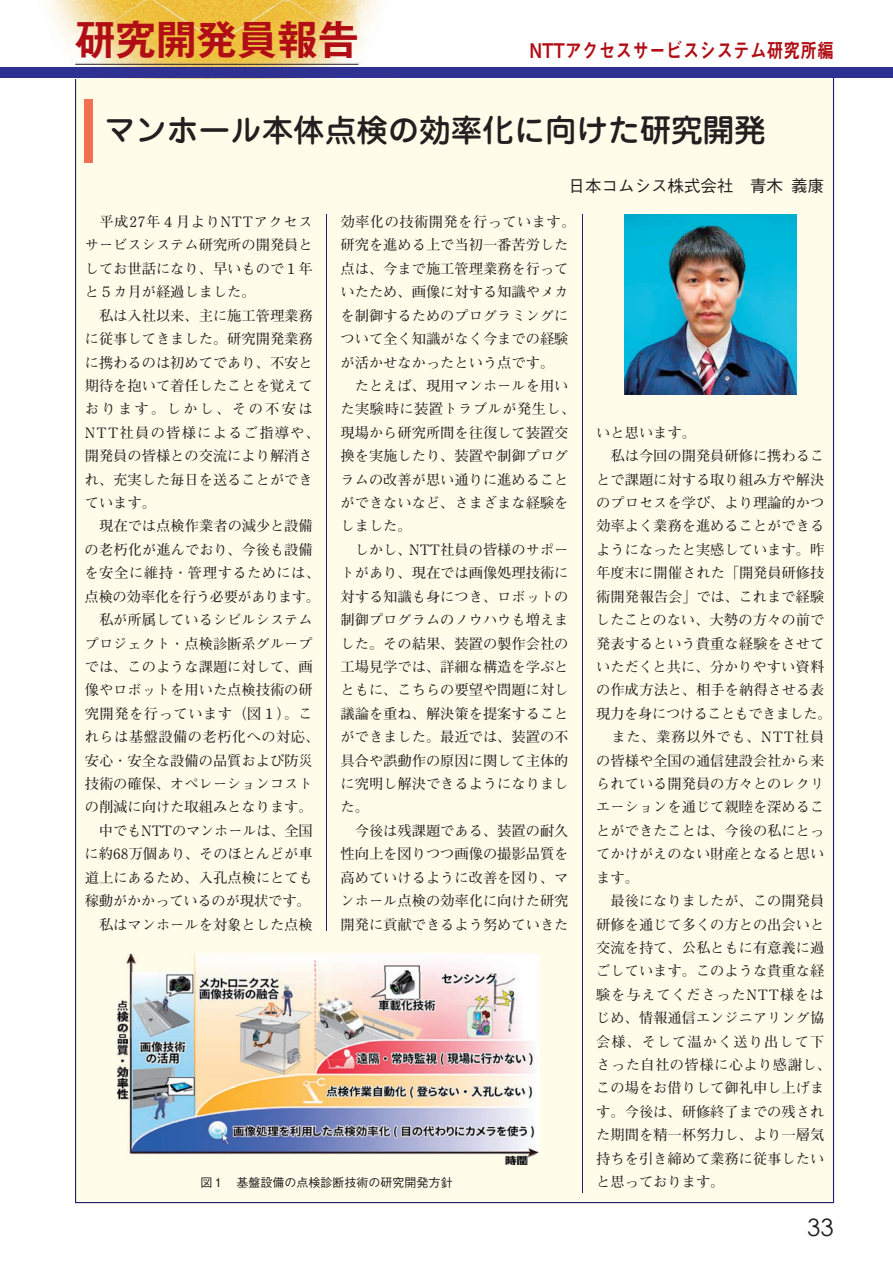
<style>
.page{position:relative;width:893px;height:1263px;background:#fff}
.page>*{position:absolute;margin:0;border:0;box-sizing:border-box;transform-origin:0 0}
.t1{font:700 40.5px "Gothic MB101 Pr 5 De";color:#b00d15}
.t2{font:500 31.5px "Jun 34 Pro";color:#231f20}
.t3{font:24px "Century Gothic";color:#231f20}
.t4{font:20.25px "Midashi Go Pr 5 MB31";color:#b00d15;scale:.83 1}
.t5{font:500 16.5px "Gothic BBB Pr 5";color:#231f20}
.t6{font:700 14.25px/23.4px "Futo Min A101 Pr 5";color:#231f20}
.t7{font:500 12px "Gothic BBB Pr 5";color:#231f20}
</style>
<div class="page">
<div style="left:75px;top:78px;width:759px;height:1125px;background:#fffde9"></div>
<hr style="left:582px;top:214px;width:1px;height:979px;background:#201c70">
<img style="left:38px;top:0;width:355px;height:68px">
<hr style="left:326px;top:215px;width:1px;height:716px;background:#201c70">
<div style="left:0;top:68px;width:893px;height:10px;background:#2e3092"></div>
<div style="left:85px;top:99px;width:8px;height:63px;background:#f36f51"></div>
<img style="left:114px;top:953px;width:426px;height:212px">
<img style="left:624px;top:214px;width:173px;height:180px">
<h1 class="t1" style="left:75px;top:6px;width:285px">研究開発員報告</h1>
<h3 class="t4" style="left:529px;top:34px;width:369px">NTTアクセスサービスシステム研究所編</h3>
<h2 class="t2" style="left:104px;top:106px;width:663px">マンホール本体点検の効率化に向けた研究開発</h2>
<p class="t5" style="left:568px;top:172px;width:257px">日本コムシス株式会社　青木 義康</p>
<p class="t6" style="left:84px;top:209px;width:237px">　平成27年４月よりNTTアクセスサービスシステム研究所の開発員としてお世話になり、早いもので１年と５カ月が経過しました。<br>　私は入社以来、主に施工管理業務に従事してきました。研究開発業務に携わるのは初めてであり、不安と期待を抱いて着任したことを覚えております。しかし、その不安は<br>NTT社員の皆様によるご指導や、開発員の皆様との交流により解消され、充実した毎日を送ることができています。<br>　現在では点検作業者の減少と設備の老朽化が進んでおり、今後も設備を安全に維持・管理するためには、点検の効率化を行う必要があります。　私が所属しているシビルシステムプロジェクト・点検診断系グループでは、このような課題に対して、画像やロボットを用いた点検技術の研究開発を行っています（図１）。これらは基盤設備の老朽化への対応、安心・安全な設備の品質および防災技術の確保、オペレーションコストの削減に向けた取組みとなります。　中でもNTTのマンホールは、全国に約68万個あり、そのほとんどが車道上にあるため、入孔点検にとても稼動がかかっているのが現状です。　私はマンホールを対象とした点検</p>
<p class="t6" style="left:340px;top:209px;width:237px">効率化の技術開発を行っています。研究を進める上で当初一番苦労した点は、今まで施工管理業務を行っていたため、画像に対する知識やメカを制御するためのプログラミングについて全く知識がなく今までの経験が活かせなかったという点です。<br>　たとえば、現用マンホールを用いた実験時に装置トラブルが発生し、現場から研究所間を往復して装置交換を実施したり、装置や制御プログラムの改善が思い通りに進めることができないなど、さまざまな経験をしました。<br>　しかし、NTT社員の皆様のサポートがあり、現在では画像処理技術に対する知識も身につき、ロボットの制御プログラムのノウハウも増えました。その結果、装置の製作会社の工場見学では、詳細な構造を学ぶとともに、こちらの要望や問題に対し議論を重ね、解決策を提案することができました。最近では、装置の不具合や誤動作の原因に関して主体的に究明し解決できるようになりました。<br>　今後は残課題である、装置の耐久性向上を図りつつ画像の撮影品質を高めていけるように改善を図り、マンホール点検の効率化に向けた研究開発に貢献できるよう努めていきた</p>
<p class="t6" style="left:596px;top:419px;width:237px">いと思います。<br>　私は今回の開発員研修に携わることで課題に対する取り組み方や解決のプロセスを学び、より理論的かつ効率よく業務を進めることができるようになったと実感しています。昨年度末に開催された「開発員研修技術開発報告会」では、これまで経験したことのない、大勢の方々の前で発表するという貴重な経験をさせていただくと共に、分かりやすい資料の作成方法と、相手を納得させる表現力を身につけることもできました。　また、業務以外でも、NTT社員の皆様や全国の通信建設会社から来られている開発員の方々とのレクリエーションを通じて親睦を深めることができたことは、今後の私にとってかけがえのない財産となると思います。<br>　最後になりましたが、この開発員研修を通じて多くの方との出会いと交流を持て、公私ともに有意義に過ごしています。このような貴重な経験を与えてくださったNTT様をはじめ、情報通信エンジニアリング協会様、そして温かく送り出して下さった自社の皆様に心より感謝し、この場をお借りして御礼申し上げます。今後は、研修終了までの残された期間を精一杯努力し、より一層気持ちを引き締めて業務に従事したい</p>
<p class="t7" style="left:201px;top:1173px;width:253px">図１　基盤設備の点検診断技術の研究開発方針</p>
<p class="t6" style="left:596px;top:1169px;width:130px">と思っております。</p>
<h3 class="t3" style="left:807px;top:1210px;width:28px">33</h3>
</div>
